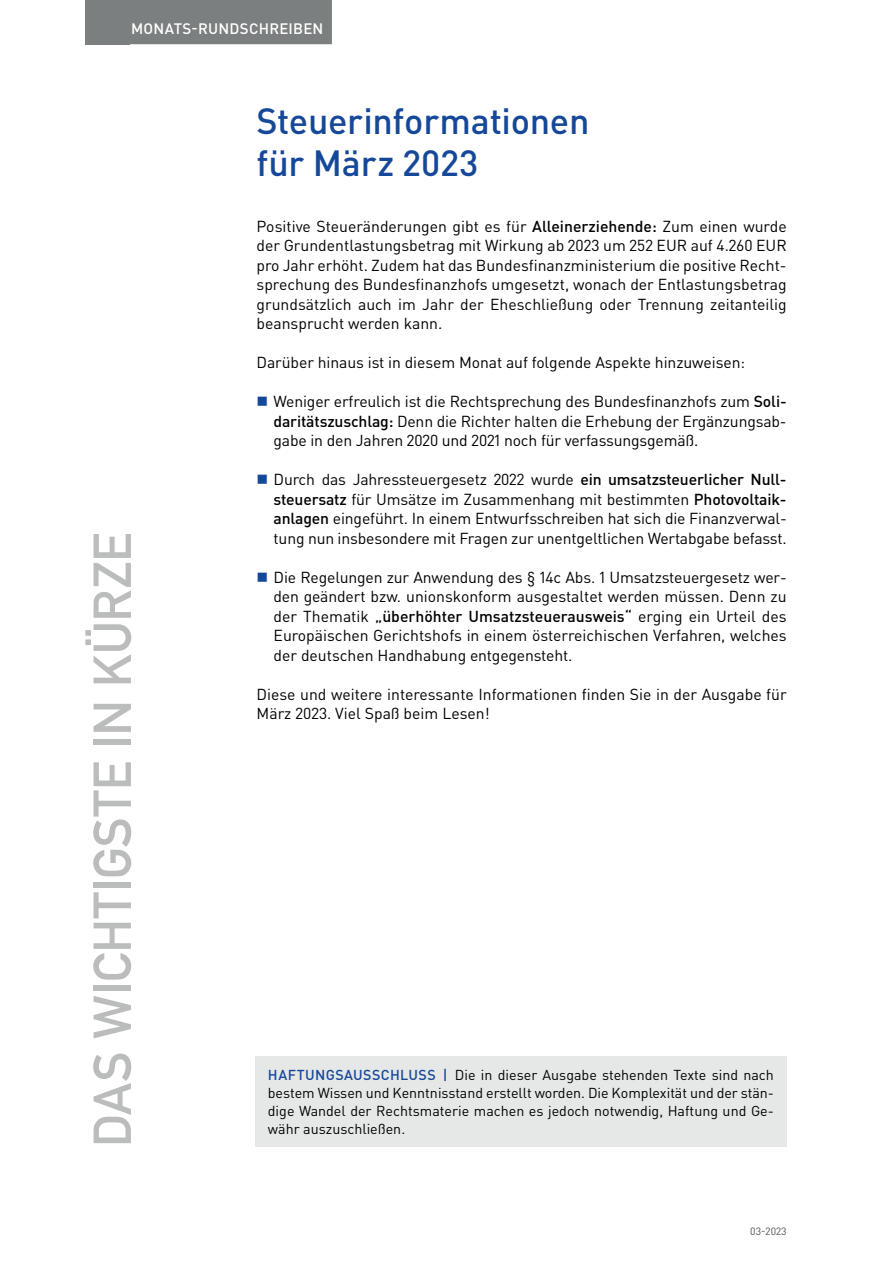
<style>
.page{position:relative;width:893px;height:1263px;background:#fff}
.page>*{position:absolute;margin:0;border:0;box-sizing:border-box;transform-origin:0 0}
.t1{font:52.5px "DIN Mittelschrift Std";color:#bbbdbd}
.t2{font:500 36px/42px "DIN Pro";letter-spacing:-.01em;color:#164899}
.t3{font:15.75px/19.5px "DIN Pro";letter-spacing:-.005em;color:#000001;text-align:justify}
.t4{font:500 15px "DIN Pro";letter-spacing:.015em;color:#fff}
.t5{font:14.25px/18px "DIN Pro";color:#000001;text-align:justify}
.t6{font:10.5px "DIN Pro";color:#4f5253}
.s1{font-weight:500}
.s2{font-weight:500;color:#164899}
</style>
<div class="page">
<div style="left:85px;top:0;width:45px;height:44px;background:#7c7f80"></div>
<div style="left:122px;top:0;width:210px;height:44px;background:#7c7f80"></div>
<div style="left:255px;top:1057px;width:532px;height:90px;background:#e6e8e7"></div>
<p class="t4" style="left:131px;top:18px;width:194px">MONATS-RUNDSCHREIBEN</p>
<h1 class="t1" style="left:82px;top:1147px;width:616px;rotate:-90deg">DAS WICHTIGSTE IN KÜRZE</h1>
<h2 class="t2" style="left:257px;top:99px;width:334px">Steuerinformationen für März 2023</h2>
<p class="t3" style="left:257px;top:216px;width:532px">Positive Steueränderungen gibt es für <span class="s1">Alleinerziehende:</span> Zum einen wurde der Grundentlastungsbetrag mit Wirkung ab 2023 um 252 EUR auf 4.260 EUR pro Jahr erhöht. Zudem hat das Bundesfinanzministerium die positive Recht&shy;sprechung des Bundesfinanzhofs umgesetzt, wonach der Entlastungsbetrag grundsätzlich auch im Jahr der Eheschließung oder Trennung zeitanteilig beansprucht werden kann.</p>
<p class="t3" style="left:257px;top:352px;width:490px">Darüber hinaus ist in diesem Monat auf folgende Aspekte hinzuweisen:</p>
<p class="t3" style="left:274px;top:391px;width:515px">Weniger erfreulich ist die Rechtsprechung des Bundesfinanzhofs zum <span class="s1">Soli&shy;daritätszuschlag:</span> Denn die Richter halten die Erhebung der Ergänzungsab&shy;gabe in den Jahren 2020 und 2021 noch für verfassungsgemäß.</p>
<p class="t3" style="left:274px;top:469px;width:515px">Durch das Jahressteuergesetz 2022 wurde <span class="s1">ein umsatzsteuerlicher Null&shy;steuersatz</span> für Umsätze im Zusammenhang mit bestimmten <span class="s1">Photovoltaik&shy;anlagen</span> eingeführt. In einem Entwurfsschreiben hat sich die Finanzverwal&shy;tung nun insbesondere mit Fragen zur unentgeltlichen Wertabgabe befasst.</p>
<p class="t3" style="left:274px;top:567px;width:515px">Die Regelungen zur Anwendung des § 14c Abs. 1 Umsatzsteuergesetz wer&shy;den geändert bzw. unionskonform ausgestaltet werden müssen. Denn zu der Thematik <span class="s1">„überhöhter Umsatzsteuerausweis“</span> erging ein Urteil des Europäischen Gerichtshofs in einem österreichischen Verfahren, welches der deutschen Handhabung entgegensteht.</p>
<p class="t3" style="left:257px;top:684px;width:532px">Diese und weitere interessante Informationen finden Sie in der Ausgabe für<br>März 2023. Viel Spaß beim Lesen!</p>
<p class="t5" style="left:268px;top:1065px;width:508px"><span class="s2">HAFTUNGSAUSSCHLUSS |</span> Die in dieser Ausgabe stehenden Texte sind nach bestem Wissen und Kenntnisstand erstellt worden. Die Komplexität und der stän&shy;dige Wandel der Rechtsmaterie machen es jedoch notwendig, Haftung und Ge&shy;währ auszuschließen.</p>
<p class="t6" style="left:750px;top:1224px;width:38px">03-2023</p>
</div>
